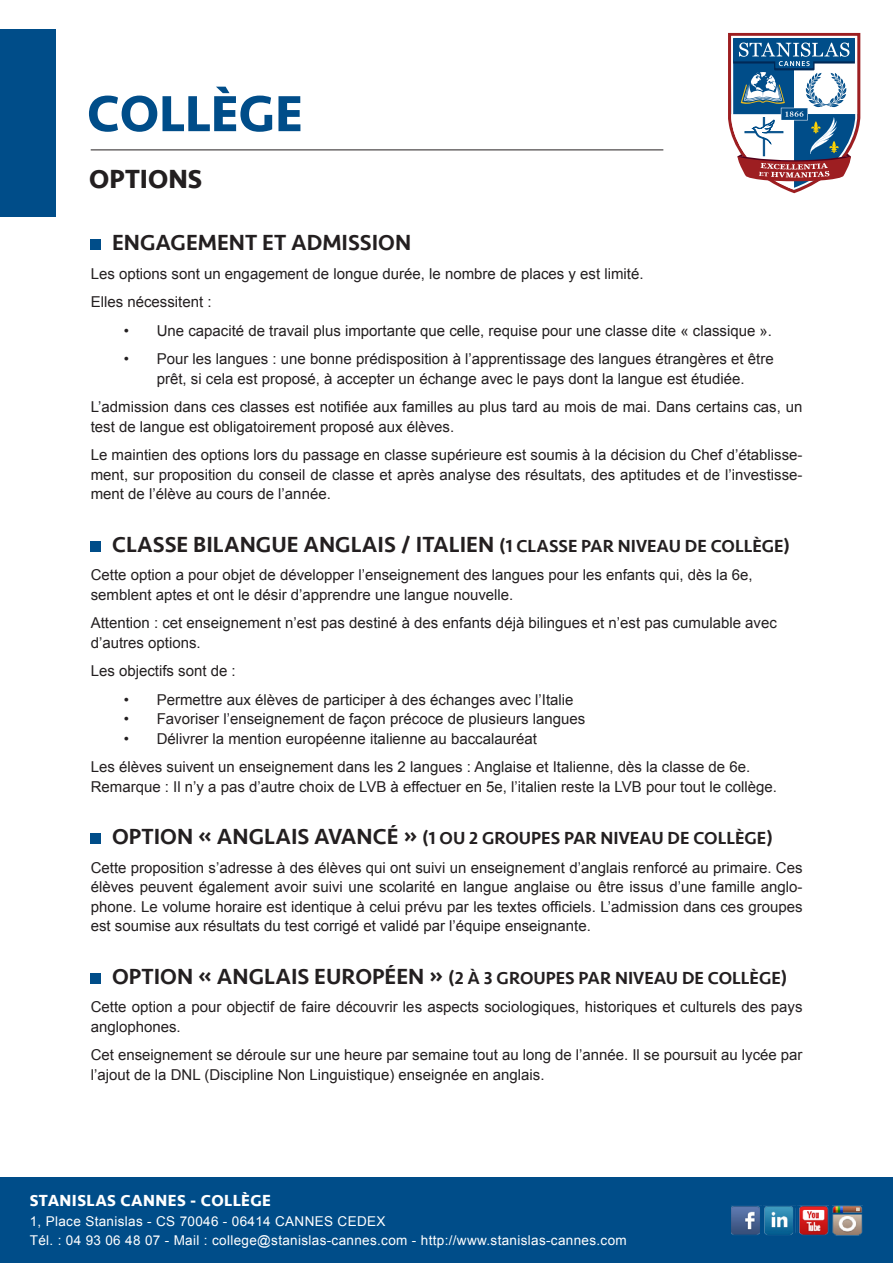
<style>
.page{position:relative;width:893px;height:1263px;background:#fff}
.page>*{position:absolute;margin:0;border:0;box-sizing:border-box;transform-origin:0 0}
.t1{font:700 52.5px "Seravek";color:#004d89}
.t2{font:700 27px "Seravek";color:#231f20}
.t3{font:500 22.5px "Seravek";color:#231f20}
.t4{font:500 18px "Seravek";color:#231f20}
.t5{font:700 16.5px "Seravek";letter-spacing:.025em;color:#fff}
.t6{font:15px/19.5px "Arial";color:#231f20}
.t7{font:13.5px "Arial";letter-spacing:.025em;color:#fff}
.s1{font-size:18px}
.s2{font-size:22.5px}
</style>
<div class="page">
<div style="left:0;top:30px;width:55px;height:187px;background:#004d89"></div>
<hr style="left:91px;top:150px;width:572px;height:1px;background:#231f20">
<div style="left:91px;top:239px;width:10px;height:11px;background:#004d89"></div>
<div style="left:91px;top:541px;width:10px;height:10px;background:#004d89"></div>
<div style="left:91px;top:833px;width:10px;height:11px;background:#004d89"></div>
<div style="left:91px;top:973px;width:10px;height:10px;background:#004d89"></div>
<svg style="left:728px;top:33px;width:132px;height:160px"></svg>
<div style="left:0;top:1178px;width:893px;height:85px;background:#004d89"></div>
<img style="left:799px;top:1206px;width:30px;height:29px">
<img style="left:764px;top:1206px;width:30px;height:29px">
<img style="left:732px;top:1206px;width:28px;height:29px">
<img style="left:832px;top:1206px;width:30px;height:29px">
<p class="t1" style="left:87px;top:72px;width:217px">COLLÈGE</p>
<p class="t2" style="left:89px;top:157px;width:114px">OPTIONS</p>
<p class="t3" style="left:112px;top:229px;width:301px">ENGAGEMENT ET ADMISSION</p>
<p class="t6" style="left:91px;top:264px;width:554px">Les options sont un engagement de longue durée, le nombre de places y est limité.</p>
<p class="t6" style="left:91px;top:292px;width:122px">Elles nécessitent :</p>
<p class="t6" style="left:124px;top:321px;width:650px">• Une capacité de travail plus importante que celle, requise pour une classe dite « classique ».</p>
<p class="t6" style="left:124px;top:349px;width:651px;text-align:center">• Pour les langues : une bonne prédisposition à l’apprentissage des langues étrangères et être prêt, si cela est proposé, à accepter un échange avec le pays dont la langue est étudiée.</p>
<p class="t6" style="left:91px;top:397px;width:713px">L’admission dans ces classes est notifiée aux familles au plus tard au mois de mai. Dans certains cas, un test de langue est obligatoirement proposé aux élèves.</p>
<p class="t6" style="left:91px;top:445px;width:713px;text-align:justify">Le maintien des options lors du passage en classe supérieure est soumis à la décision du Chef d’établisse&shy;ment, sur proposition du conseil de classe et après analyse des résultats, des aptitudes et de l’investisse&shy;ment de l’élève au cours de l’année.</p>
<p class="t3" style="left:112px;top:530px;width:680px">CLASSE BILANGUE ANGLAIS / ITALIEN <span class="s1">(1 CLASSE PAR NIVEAU DE COLLÈGE)</span></p>
<p class="t6" style="left:91px;top:565px;width:664px">Cette option a pour objet de développer l’enseignement des langues pour les enfants qui, dès la 6e, semblent aptes et ont le désir d’apprendre une langue nouvelle.</p>
<p class="t6" style="left:91px;top:613px;width:688px">Attention : cet enseignement n’est pas destiné à des enfants déjà bilingues et n’est pas cumulable avec d’autres options.</p>
<p class="t6" style="left:91px;top:661px;width:147px">Les objectifs sont de :</p>
<p class="t6" style="left:124px;top:690px;width:451px">• Permettre aux élèves de participer à des échanges avec l’Italie</p>
<p class="t6" style="left:124px;top:709px;width:463px">• Favoriser l’enseignement de façon précoce de plusieurs langues</p>
<p class="t6" style="left:124px;top:729px;width:415px">• Délivrer la mention européenne italienne au baccalauréat</p>
<p class="t6" style="left:91px;top:757px;width:661px">Les élèves suivent un enseignement dans les 2 langues : Anglaise et Italienne, dès la classe de 6e.</p>
<p class="t6" style="left:91px;top:777px;width:688px">Remarque : Il n’y a pas d’autre choix de LVB à effectuer en 5e, l’italien reste la LVB pour tout le collège.</p>
<p class="t4" style="left:112px;top:827px;width:662px"><span class="s2">OPTION « ANGLAIS AVANCÉ »</span> (1 OU 2 GROUPES PAR NIVEAU DE COLLÈGE)</p>
<p class="t6" style="left:91px;top:858px;width:713px;text-align:justify">Cette proposition s’adresse à des élèves qui ont suivi un enseignement d’anglais renforcé au primaire. Ces élèves peuvent également avoir suivi une scolarité en langue anglaise ou être issus d’une famille anglo&shy;phone. Le volume horaire est identique à celui prévu par les textes officiels. L’admission dans ces groupes est soumise aux résultats du test corrigé et validé par l’équipe enseignante.</p>
<p class="t4" style="left:112px;top:966px;width:677px"><span class="s2">OPTION « ANGLAIS EUROPÉEN »</span> (2 À 3 GROUPES PAR NIVEAU DE COLLÈGE)</p>
<p class="t6" style="left:91px;top:997px;width:713px">Cette option a pour objectif de faire découvrir les aspects sociologiques, historiques et culturels des pays anglophones.</p>
<p class="t6" style="left:91px;top:1045px;width:713px">Cet enseignement se déroule sur une heure par semaine tout au long de l’année. Il se poursuit au lycée par l’ajout de la DNL (Discipline Non Linguistique) enseignée en anglais.</p>
<p class="t5" style="left:30px;top:1187px;width:243px">STANISLAS CANNES - COLLÈGE</p>
<p class="t7" style="left:30px;top:1212px;width:357px">1, Place Stanislas - CS 70046 - 06414 CANNES CEDEX</p>
<p class="t7" style="left:30px;top:1231px;width:598px">Tél. : 04 93 06 48 07 - Mail : college@stanislas-cannes.com - http://www.stanislas-cannes.com</p>
</div>
